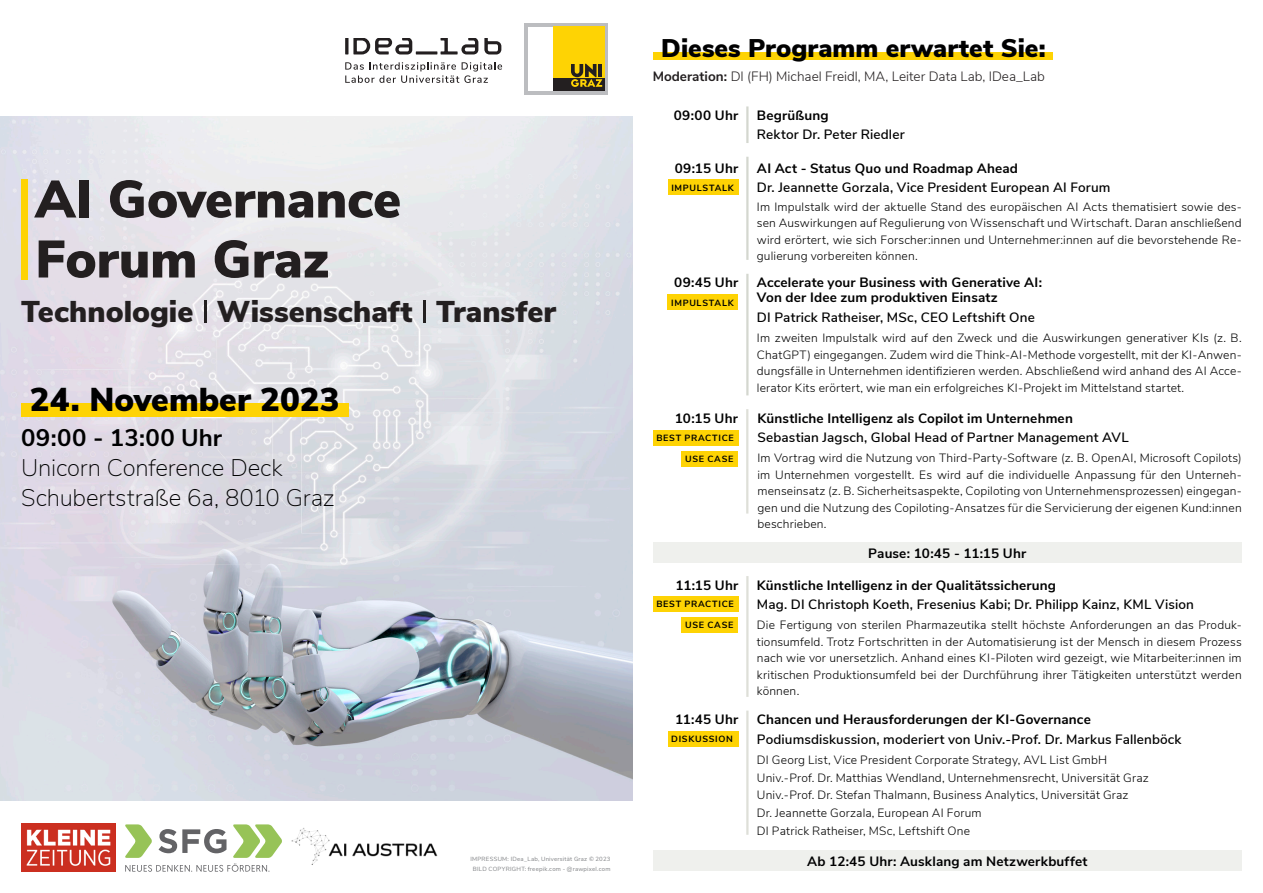
<style>
.page{position:relative;width:1263px;height:893px;background:#fff}
.page>*{position:absolute;margin:0;border:0;box-sizing:border-box;transform-origin:0 0}
.Headline{font:900 52.5px "Nunito Sans";letter-spacing:-.005em;color:#231f20}
.Datum{font:900 33px "Nunito Sans";color:#000001}
.Subline{font:900 30px "Nunito Sans";color:#231f20}
.Datum-2{font:900 25.5px "Nunito Sans";letter-spacing:.005em;color:#000001}
.Ort{font:200 24px "Nunito Sans";letter-spacing:-.005em;color:#000001}
.Ort-2{font:700 24px "Nunito Sans";letter-spacing:.01em;color:#000001}
.Ort-3{font:700 13.5px "Nunito Sans";letter-spacing:.01em;color:#000001}
.Ort-4{font:600 13.5px "Nunito Sans";letter-spacing:.01em;color:#000001}
.t1{font:300 13.5px "Nunito Sans";color:#231f20}
.Ort-5{font:300 12px/16.5px "Nunito Sans";letter-spacing:.015em;color:#000001;text-align:justify}
.Ort-6{font:700 9px "Nunito Sans";letter-spacing:.08em;color:#000001}
.Lauftext{font:6px "Nunito Sans";letter-spacing:.04em;color:#808285}
.s1{font-weight:700}
</style>
<div class="page">
<img style="left:0;top:117px;width:632px;height:683px">
<svg style="left:125px;top:824px;width:157px;height:48px"></svg>
<img style="left:21px;top:824px;width:95px;height:48px">
<div style="left:525px;top:23px;width:83px;height:71px;background:linear-gradient(to right,#bcbdc0,#bcbdc0)"></div>
<div style="left:553px;top:27px;width:52px;height:51px;background:#fed304"></div>
<div style="left:553px;top:78px;width:52px;height:12px;background:#231f20"></div>
<div style="left:528px;top:27px;width:25px;height:63px;background:#fff"></div>
<svg style="left:571px;top:64px;width:31px;height:23px"></svg>
<svg style="left:353px;top:38px;width:59px;height:16px"></svg>
<hr style="left:416px;top:51px;width:21px;height:3px;background:#231f20">
<svg style="left:440px;top:38px;width:38px;height:16px"></svg>
<svg style="left:484px;top:38px;width:17px;height:16px"></svg>
<hr style="left:345px;top:38px;width:3px;height:16px;background:#231f20">
<svg style="left:345px;top:62px;width:157px;height:20px"></svg>
<hr style="left:204px;top:300px;width:2px;height:23px;background:#231f20">
<div style="left:21px;top:179px;width:7px;height:100px;background:#fed304"></div>
<hr style="left:423px;top:300px;width:2px;height:23px;background:#231f20">
<div style="left:21px;top:403px;width:327px;height:13px;background:#fed304"></div>
<div style="left:653px;top:52px;width:400px;height:8px;background:#fed304"></div>
<hr style="left:746px;top:106px;width:2px;height:37px;background:#d4d7cf">
<hr style="left:746px;top:157px;width:2px;height:103px;background:#d4d7cf">
<hr style="left:746px;top:576px;width:2px;height:121px;background:#dedfd8">
<div style="left:653px;top:596px;width:85px;height:16px;background:#fed304"></div>
<hr style="left:746px;top:711px;width:2px;height:124px;background:#dedfd8">
<div style="left:668px;top:731px;width:70px;height:15px;background:#fed304"></div>
<div style="left:653px;top:542px;width:589px;height:20px;background:#eff0ed"></div>
<div style="left:653px;top:851px;width:589px;height:20px;background:#eff0ed"></div>
<hr style="left:746px;top:274px;width:2px;height:121px;background:#d4d7cf">
<div style="left:668px;top:295px;width:70px;height:15px;background:#fed304"></div>
<div style="left:668px;top:180px;width:70px;height:15px;background:#fed304"></div>
<hr style="left:746px;top:409px;width:2px;height:105px;background:#dedfd8">
<div style="left:653px;top:430px;width:85px;height:15px;background:#fed304"></div>
<div style="left:682px;top:451px;width:56px;height:15px;background:#fed304"></div>
<div style="left:682px;top:617px;width:56px;height:15px;background:#fed304"></div>
<img style="left:291px;top:828px;width:147px;height:37px">
<p class="Headline" style="left:35px;top:161px;width:367px">AI Governance</p>
<p class="Headline" style="left:35px;top:221px;width:296px">Forum Graz</p>
<p class="Subline" style="left:21px;top:289px;width:536px">Technologie Wissenschaft Transfer</p>
<p class="Datum" style="left:30px;top:376px;width:311px">24. November 2023</p>
<p class="Ort-2" style="left:21px;top:420px;width:202px">09:00 - 13:00 Uhr</p>
<p class="Ort" style="left:21px;top:450px;width:263px">Unicorn Conference Deck</p>
<p class="Ort" style="left:21px;top:480px;width:315px">Schubertstraße 6a, 8010 Graz</p>
<p class="Lauftext" style="left:470px;top:855px;width:142px">IMPRESSUM: IDea_Lab, Universität Graz © 2023</p>
<p class="Lauftext" style="left:473px;top:864px;width:139px">BILD COPYRIGHT: freepik.com - @rawpixel.com</p>
<p class="Datum-2" style="left:661px;top:29px;width:386px">Dieses Programm erwartet Sie:</p>
<p class="t1" style="left:653px;top:67px;width:394px"><span class="s1">Moderation:</span> DI (FH) Michael Freidl, MA, Leiter Data Lab, IDea_Lab</p>
<p class="Ort-3" style="left:674px;top:106px;width:66px">09:00 Uhr</p>
<p class="Ort-3" style="left:757px;top:106px;width:73px">Begrüßung</p>
<p class="Ort-4" style="left:757px;top:125px;width:149px">Rektor Dr. Peter Riedler</p>
<p class="Ort-3" style="left:675px;top:159px;width:65px">09:15 Uhr</p>
<p class="Ort-6" style="left:671px;top:181px;width:64px">IMPULSTALK</p>
<p class="Ort-3" style="left:757px;top:159px;width:263px">AI Act - Status Quo und Roadmap Ahead</p>
<p class="Ort-4" style="left:757px;top:178px;width:355px">Dr. Jeannette Gorzala, Vice President European AI Forum</p>
<p class="Ort-5" style="left:757px;top:197px;width:486px">Im Impulstalk wird der aktuelle Stand des europäischen AI Acts thematisiert sowie des&shy;sen Auswirkungen auf Regulierung von Wissenschaft und Wirtschaft. Daran anschließend wird erörtert, wie sich Forscher:innen und Unternehmer:innen auf die bevorstehende Re&shy;gulierung vorbereiten können.</p>
<p class="Ort-3" style="left:674px;top:273px;width:65px">09:45 Uhr</p>
<p class="Ort-6" style="left:671px;top:296px;width:64px">IMPULSTALK</p>
<p class="Ort-3" style="left:757px;top:273px;width:287px">Accelerate your Business with Generative AI:</p>
<p class="Ort-3" style="left:757px;top:288px;width:242px">Von der Idee zum produktiven Einsatz</p>
<p class="Ort-4" style="left:757px;top:307px;width:279px">DI Patrick Ratheiser, MSc, CEO Leftshift One</p>
<p class="Ort-5" style="left:757px;top:329px;width:486px">Im zweiten Impulstalk wird auf den Zweck und die Auswirkungen generativer KIs (z. B.<br>ChatGPT) eingegangen. Zudem wird die Think-AI-Methode vorgestellt, mit der KI-Anwen&shy;dungsfälle in Unternehmen identifizieren werden. Abschließend wird anhand des AI Acce&shy;lerator Kits erörtert, wie man ein erfolgreiches KI-Projekt im Mittelstand startet.</p>
<p class="Ort-3" style="left:675px;top:408px;width:65px">10:15 Uhr</p>
<p class="Ort-6" style="left:656px;top:431px;width:79px">BEST PRACTICE</p>
<p class="Ort-6" style="left:685px;top:452px;width:50px">USE CASE</p>
<p class="Ort-3" style="left:757px;top:408px;width:317px">Künstliche Intelligenz als Copilot im Unternehmen</p>
<p class="Ort-4" style="left:757px;top:427px;width:373px">Sebastian Jagsch, Global Head of Partner Management AVL</p>
<p class="Ort-5" style="left:757px;top:449px;width:486px">Im Vortrag wird die Nutzung von Third-Party-Software (z. B. OpenAI, Microsoft Copilots) im Unternehmen vorgestellt. Es wird auf die individuelle Anpassung für den Unterneh&shy;menseinsatz (z. B. Sicherheitsaspekte, Copiloting von Unternehmensprozessen) eingegan&shy;gen und die Nutzung des Copiloting-Ansatzes für die Servicierung der eigenen Kund:innen beschrieben.</p>
<p class="Ort-3" style="left:868px;top:543px;width:159px">Pause: 10:45 - 11:15 Uhr</p>
<p class="Ort-3" style="left:675px;top:575px;width:64px">11:15 Uhr</p>
<p class="Ort-6" style="left:656px;top:598px;width:79px">BEST PRACTICE</p>
<p class="Ort-6" style="left:685px;top:618px;width:50px">USE CASE</p>
<p class="Ort-3" style="left:757px;top:575px;width:301px">Künstliche Intelligenz in der Qualitätssicherung</p>
<p class="Ort-4" style="left:757px;top:594px;width:438px">Mag. DI Christoph Koeth, Fresenius Kabi; Dr. Philipp Kainz, KML Vision</p>
<p class="Ort-5" style="left:757px;top:616px;width:486px">Die Fertigung von sterilen Pharmazeutika stellt höchste Anforderungen an das Produk&shy;tionsumfeld. Trotz Fortschritten in der Automatisierung ist der Mensch in diesem Prozess nach wie vor unersetzlich. Anhand eines KI-Piloten wird gezeigt, wie Mitarbeiter:innen im kritischen Produktionsumfeld bei der Durchführung ihrer Tätigkeiten unterstützt werden können.</p>
<p class="Ort-3" style="left:675px;top:710px;width:65px">11:45 Uhr</p>
<p class="Ort-6" style="left:671px;top:732px;width:63px">DISKUSSION</p>
<p class="Ort-3" style="left:757px;top:710px;width:335px">Chancen und Herausforderungen der KI-Governance</p>
<p class="Ort-4" style="left:757px;top:729px;width:426px">Podiumsdiskussion, moderiert von Univ.-Prof. Dr. Markus Fallenböck</p>
<p class="Ort-5" style="left:757px;top:751px;width:352px">DI Georg List, Vice President Corporate Strategy, AVL List GmbH</p>
<p class="Ort-5" style="left:757px;top:768px;width:393px">Univ.-Prof. Dr. Matthias Wendland, Unternehmensrecht, Universität Graz</p>
<p class="Ort-5" style="left:757px;top:786px;width:373px">Univ.-Prof. Dr. Stefan Thalmann, Business Analytics, Universität Graz</p>
<p class="Ort-5" style="left:757px;top:804px;width:226px">Dr. Jeannette Gorzala, European AI Forum</p>
<p class="Ort-5" style="left:757px;top:822px;width:215px">DI Patrick Ratheiser, MSc, Leftshift One</p>
<p class="Ort-3" style="left:807px;top:852px;width:282px">Ab 12:45 Uhr: Ausklang am Netzwerkbuffet</p>
</div>
